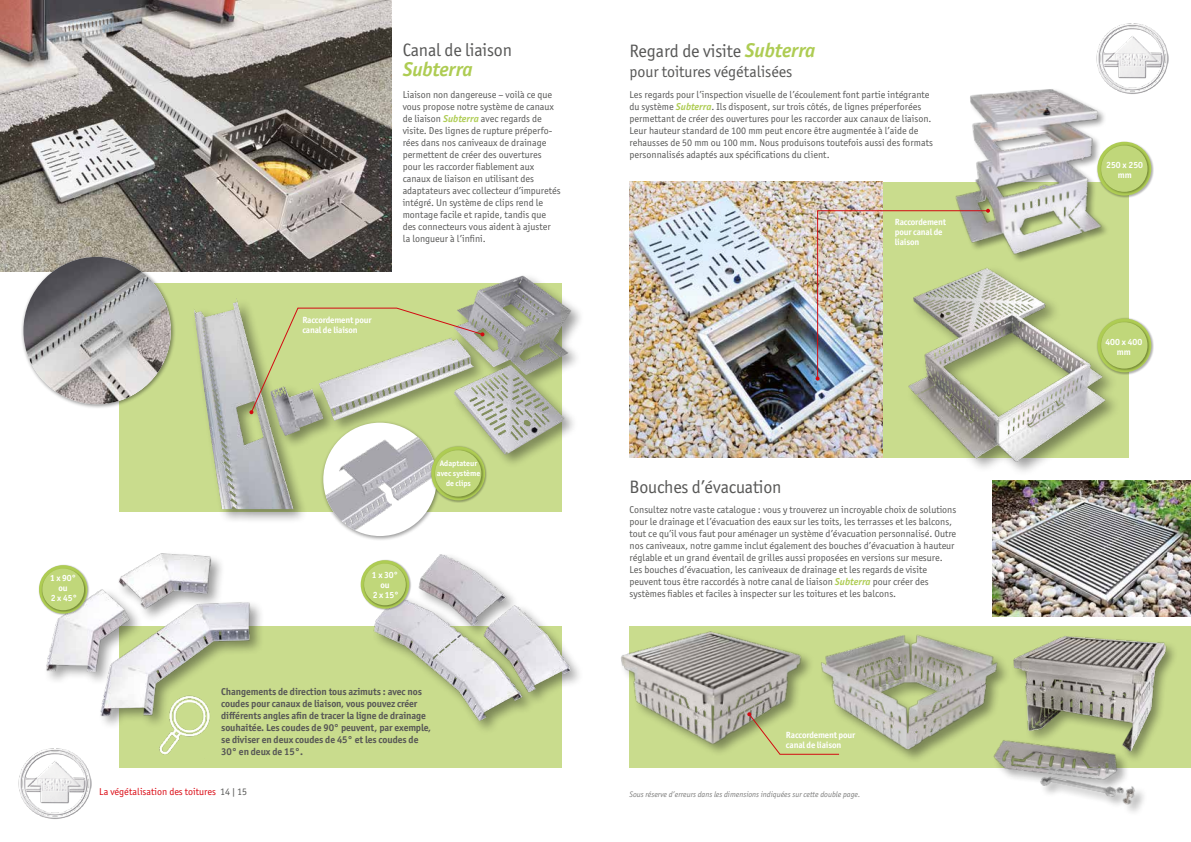
<style>
.page{position:relative;width:1191px;height:842px;background:#fff}
.page>*{position:absolute;margin:0;border:0;box-sizing:border-box;transform-origin:0 0}
.t1{font:italic 700 20px "Officina Sans ITC Pro";letter-spacing:-.01em;color:#aecc53}
.t2{font:18px "Officina Sans ITC Pro";letter-spacing:-.01em;color:#575756}
.t3{font:16px "Officina Sans ITC Pro";letter-spacing:-.005em;color:#575756}
.t4{font:10px/12px "Officina Sans ITC Pro";color:#575756}
.t5{font:700 10px/12px "Officina Sans ITC Pro";letter-spacing:-.01em;color:#575756}
.t6{font:10px "Officina Sans ITC Pro";color:#db0812}
.t7{font:700 9px/10px "Officina Sans ITC Pro";letter-spacing:-.02em;color:#fff;text-align:center}
.t8{font:italic 8px "Officina Sans ITC Pro";color:#7e7e7d}
.t9{font:700 8px/10px "Officina Sans ITC Pro";color:#fff;text-align:center}
.s1{font-weight:700;font-style:italic;color:#aecc53}
.s2{color:#575756}
.s3{font-weight:700;font-style:italic;font-size:20px;color:#aecc53}
</style>
<div class="page">
<div style="left:119px;top:626px;width:442px;height:142px;background:#c9dc8d"></div>
<div style="left:630px;top:182px;width:498px;height:275px;background:#c9dc8d"></div>
<img style="left:955px;top:89px;width:152px;height:165px">
<div style="left:630px;top:626px;width:561px;height:142px;background:#c9dc8d"></div>
<div style="left:119px;top:283px;width:442px;height:229px;background:#c9dc8d"></div>
<img style="left:159px;top:730px;width:46px;height:25px">
<div style="left:191px;top:272px;width:395px;height:252px;background:#000;opacity:.4"></div>
<img style="left:453px;top:278px;width:82px;height:97px">
<div style="left:321px;top:420px;width:121px;height:121px;background:#000;opacity:.4"></div>
<img style="left:323px;top:423px;width:114px;height:113px;border-radius:57px">
<div style="left:619px;top:629px;width:196px;height:128px;background:#000;opacity:.4"></div>
<img style="left:619px;top:626px;width:186px;height:127px">
<img style="left:1013px;top:636px;width:162px;height:55px">
<img style="left:814px;top:629px;width:189px;height:128px">
<img style="left:630px;top:182px;width:253px;height:275px">
<div style="left:372px;top:552px;width:212px;height:183px;background:#000;opacity:.4"></div>
<img style="left:372px;top:552px;width:204px;height:169px">
<img style="left:0;top:0;width:392px;height:272px">
<div style="left:44px;top:551px;width:220px;height:179px;background:#000;opacity:.4"></div>
<img style="left:44px;top:551px;width:215px;height:174px">
<img style="left:992px;top:480px;width:199px;height:136px">
<div style="left:21px;top:254px;width:155px;height:155px;background:#000;opacity:.4"></div>
<img style="left:23px;top:257px;width:148px;height:147px;border-radius:74px">
<svg style="left:249px;top:307px;width:235px;height:107px"></svg>
<img style="left:960px;top:691px;width:203px;height:121px">
<svg style="left:747px;top:712px;width:93px;height:43px"></svg>
<img style="left:1096px;top:23px;width:72px;height:72px">
<img style="left:815px;top:209px;width:175px;height:172px">
<img style="left:888px;top:254px;width:233px;height:227px">
<img style="left:19px;top:748px;width:72px;height:71px">
<div style="left:430px;top:446px;width:58px;height:57px;background:#000;opacity:.3"></div>
<svg style="left:431px;top:446px;width:54px;height:54px"></svg>
<div style="left:434px;top:449px;width:49px;height:50px;background:#000;opacity:.3"></div>
<div style="left:435px;top:450px;width:46px;height:47px;background:#c0d77a;border-radius:50%"></div>
<div style="left:360px;top:559px;width:51px;height:52px;background:#000;opacity:.3"></div>
<svg style="left:361px;top:560px;width:48px;height:49px"></svg>
<div style="left:363px;top:563px;width:45px;height:44px;background:#000;opacity:.3"></div>
<div style="left:364px;top:564px;width:42px;height:41px;background:#c0d77a;border-radius:50%"></div>
<div style="left:38px;top:564px;width:51px;height:52px;background:#000;opacity:.3"></div>
<svg style="left:39px;top:565px;width:48px;height:49px"></svg>
<div style="left:42px;top:568px;width:44px;height:44px;background:#000;opacity:.3"></div>
<div style="left:42px;top:568px;width:42px;height:42px;background:#c0d77a;border-radius:50%"></div>
<div style="left:1096px;top:141px;width:57px;height:57px;background:#000;opacity:.3"></div>
<svg style="left:1097px;top:142px;width:54px;height:54px"></svg>
<div style="left:1100px;top:145px;width:49px;height:49px;background:#000;opacity:.3"></div>
<div style="left:1101px;top:145px;width:46px;height:47px;background:#c0d77a;border-radius:50%"></div>
<div style="left:1096px;top:318px;width:57px;height:57px;background:#000;opacity:.3"></div>
<svg style="left:1097px;top:318px;width:54px;height:54px"></svg>
<div style="left:1100px;top:321px;width:49px;height:50px;background:#000;opacity:.3"></div>
<div style="left:1101px;top:322px;width:46px;height:47px;background:#c0d77a;border-radius:50%"></div>
<p class="t7" style="left:302px;top:314px;width:71px;text-align:left">Raccordement pour canal de liaison</p>
<h2 class="t2" style="left:403px;top:39px;width:111px">Canal de liaison</h2>
<h1 class="t1" style="left:403px;top:57px;width:72px">Subterra</h1>
<p class="t4" style="left:403px;top:89px;width:160px">Liaison non dangereuse – voilà ce que vous propose notre système de canaux de liaison <span class="s1">Subterra</span> avec regards de visite. Des lignes de rupture préperfo&shy;rées dans nos caniveaux de drainage permettent de créer des ouvertures pour les raccorder fiablement aux canaux de liaison en utilisant des adaptateurs avec collecteur d’impuretés intégré. Un système de clips rend le montage facile et rapide, tandis que des connecteurs vous aident à ajuster la longueur à l’infini.</p>
<p class="t7" style="left:50px;top:573px;width:29px">1 x 90° ou<br>2 x 45°</p>
<p class="t7" style="left:372px;top:569px;width:29px">1 x 30° ou<br>2 x 15°</p>
<p class="t9" style="left:437px;top:458px;width:45px">Adaptateur avec système de clips</p>
<p class="t5" style="left:221px;top:686px;width:211px">Changements de direction tous azimuts : avec nos coudes pour canaux de liaison, vous pouvez créer différents angles afin de tracer la ligne de drainage souhaitée. Les coudes de 90° peuvent, par exemple, se diviser en deux coudes de 45° et les coudes de 30° en deux de 15°.</p>
<p class="t6" style="left:99px;top:786px;width:149px">La végétalisation des toitures <span class="s2">14 | 15</span></p>
<h2 class="t2" style="left:629px;top:40px;width:188px">Regard de visite <span class="s3">Subterra</span></h2>
<h3 class="t3" style="left:629px;top:62px;width:164px">pour toitures végétalisées</h3>
<p class="t4" style="left:629px;top:89px;width:305px">Les regards pour l’inspection visuelle de l’écoulement font partie intégrante du système <span class="s1">Subterra</span>. Ils disposent, sur trois côtés, de lignes préperforées permettant de créer des ouvertures pour les raccorder aux canaux de liaison.<br>Leur hauteur standard de 100 mm peut encore être augmentée à l’aide de rehausses de 50 mm ou 100 mm. Nous produisons toutefois aussi des formats personnalisés adaptés aux spécifications du client.</p>
<h2 class="t2" style="left:629px;top:476px;width:153px">Bouches d’évacuation</h2>
<p class="t7" style="left:895px;top:216px;width:53px;text-align:left">Raccordement pour canal de liaison</p>
<p class="t4" style="left:629px;top:503px;width:328px">Consultez notre vaste catalogue : vous y trouverez un incroyable choix de solutions pour le drainage et l’évacuation des eaux sur les toits, les terrasses et les balcons, tout ce qu’il vous faut pour aménager un système d’évacuation personnalisé. Outre nos caniveaux, notre gamme inclut également des bouches d’évacuation à hauteur réglable et un grand éventail de grilles aussi proposées en versions sur mesure.<br>Les bouches d’évacuation, les caniveaux de drainage et les regards de visite peuvent tous être raccordés à notre canal de liaison <span class="s1">Subterra</span> pour créer des systèmes fiables et faciles à inspecter sur les toitures et les balcons.</p>
<p class="t7" style="left:786px;top:730px;width:71px;text-align:left">Raccordement pour canal de liaison</p>
<p class="t8" style="left:629px;top:789px;width:232px">Sous réserve d’erreurs dans les dimensions indiquées sur cette double page.</p>
<p class="t7" style="left:1106px;top:159px;width:38px">250 x 250 mm</p>
<p class="t7" style="left:1105px;top:337px;width:38px">400 x 400 mm</p>
</div>
